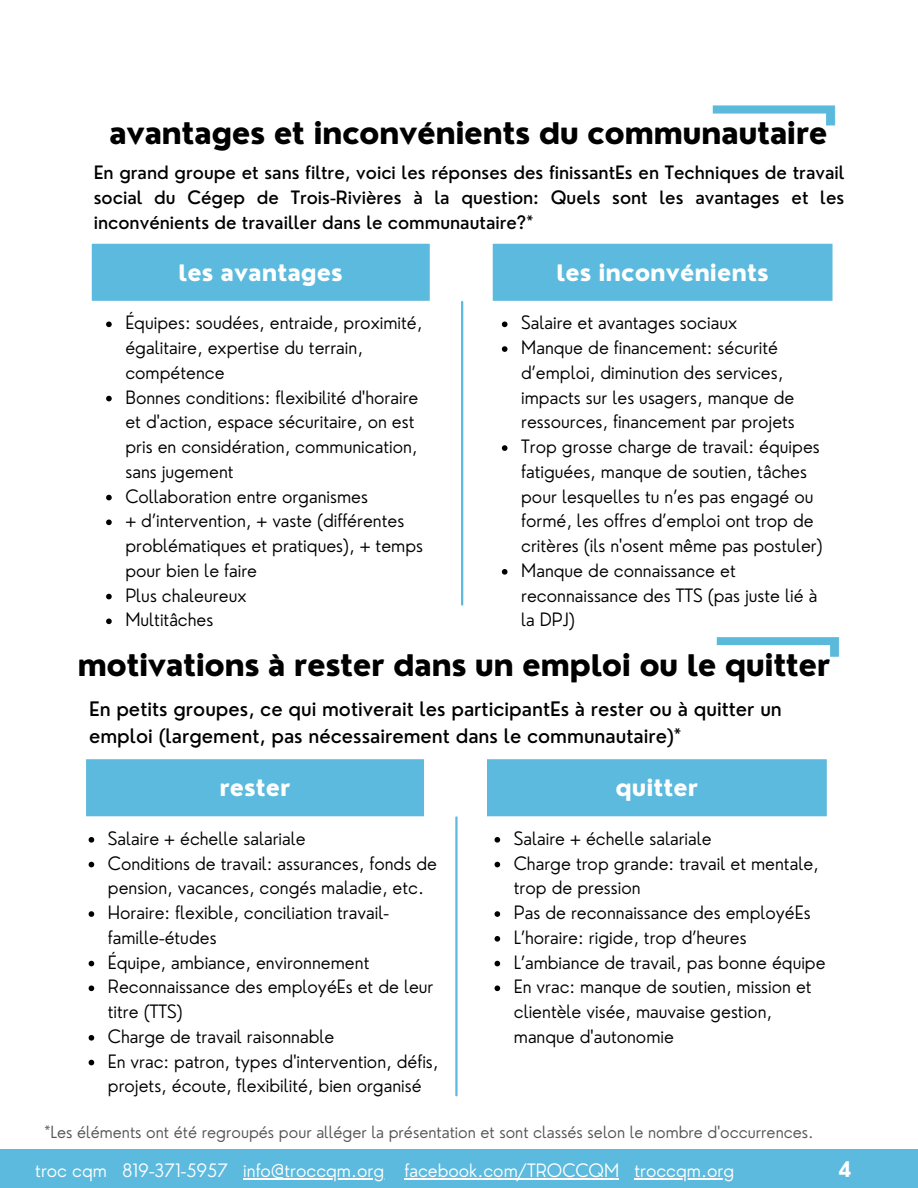
<style>
.page{position:relative;width:918px;height:1188px;background:#fff}
.page>*{position:absolute;margin:0;border:0;box-sizing:border-box;transform-origin:0 0}
.t1{font:800 28.95px "Nourd";letter-spacing:-.02em;color:#000}
.t2{font:800 22.05px "Nourd";color:#fff}
.t3{font:700 21px "Nourd";color:#fff}
.t4{font:500 19.5px/27px "Nourd";color:#000}
.t5{font:300 18px/24.8px "Nourd";color:#000}
.t6{font:500 18px/24.8px "Nourd";color:#000;text-align:justify}
.t7{font:300 18px "Nourd";color:#fff}
.t8{font:300 16.5px "Nourd";color:#545454}
</style>
<div class="page">
<div style="left:0;top:1149px;width:918px;height:39px;background:#5bbadd"></div>
<img style="left:712px;top:105px;width:124px;height:21px">
<div style="left:92px;top:244px;width:741px;height:57px;background:#5bbadd"></div>
<div style="left:442px;top:244px;width:38px;height:57px;background:#fff"></div>
<hr style="left:461px;top:302px;width:2px;height:303px;background:#5bbadd">
<svg style="left:106px;top:322px;width:6px;height:5px"></svg>
<svg style="left:106px;top:396px;width:6px;height:5px"></svg>
<svg style="left:106px;top:495px;width:6px;height:5px"></svg>
<svg style="left:106px;top:520px;width:6px;height:5px"></svg>
<svg style="left:106px;top:594px;width:6px;height:5px"></svg>
<svg style="left:106px;top:619px;width:6px;height:5px"></svg>
<svg style="left:502px;top:322px;width:6px;height:5px"></svg>
<svg style="left:502px;top:346px;width:6px;height:6px"></svg>
<svg style="left:502px;top:445px;width:6px;height:6px"></svg>
<svg style="left:502px;top:569px;width:6px;height:6px"></svg>
<div style="left:86px;top:759px;width:741px;height:57px;background:#5bbadd"></div>
<div style="left:436px;top:759px;width:39px;height:57px;background:#fff"></div>
<hr style="left:455px;top:817px;width:3px;height:278px;background:#5bbadd">
<svg style="left:89px;top:837px;width:5px;height:6px"></svg>
<svg style="left:89px;top:862px;width:5px;height:5px"></svg>
<svg style="left:89px;top:911px;width:5px;height:6px"></svg>
<svg style="left:89px;top:961px;width:5px;height:5px"></svg>
<svg style="left:89px;top:986px;width:5px;height:5px"></svg>
<svg style="left:89px;top:1035px;width:5px;height:6px"></svg>
<svg style="left:89px;top:1060px;width:5px;height:5px"></svg>
<svg style="left:495px;top:837px;width:5px;height:6px"></svg>
<svg style="left:495px;top:862px;width:5px;height:5px"></svg>
<svg style="left:495px;top:911px;width:5px;height:6px"></svg>
<svg style="left:495px;top:936px;width:5px;height:6px"></svg>
<svg style="left:495px;top:961px;width:5px;height:5px"></svg>
<svg style="left:495px;top:986px;width:5px;height:5px"></svg>
<img style="left:716px;top:637px;width:124px;height:20px">
<hr style="left:243px;top:1178px;width:141px;height:1px;background:#fff">
<hr style="left:404px;top:1178px;width:215px;height:1px;background:#fff">
<hr style="left:634px;top:1178px;width:100px;height:1px;background:#fff">
<h1 class="t1" style="left:109px;top:115px;width:720px">avantages et inconvénients du communautaire</h1>
<p class="t6" style="left:94px;top:160px;width:752px">En grand groupe et sans filtre, voici les réponses des finissantEs en Techniques de travail social du Cégep de Trois-Rivières à la question: Quels sont les avantages et les inconvénients de travailler dans le communautaire?*</p>
<p class="t2" style="left:179px;top:259px;width:166px">les avantages</p>
<p class="t2" style="left:556px;top:259px;width:214px">les inconvénients</p>
<p class="t5" style="left:125px;top:310px;width:299px">Équipes: soudées, entraide, proximité, égalitaire, expertise du terrain, compétence<br>Bonnes conditions: flexibilité d'horaire et d'action, espace sécuritaire, on est pris en considération, communication, sans jugement<br>Collaboration entre organismes<br>+ d’intervention, + vaste (différentes problématiques et pratiques), + temps pour bien le faire<br>Plus chaleureux<br>Multitâches</p>
<p class="t5" style="left:521px;top:310px;width:303px">Salaire et avantages sociaux<br>Manque de financement: sécurité d’emploi, diminution des services, impacts sur les usagers, manque de ressources, financement par projets Trop grosse charge de travail: équipes fatiguées, manque de soutien, tâches pour lesquelles tu n’es pas engagé ou formé, les offres d’emploi ont trop de critères (ils n'osent même pas postuler)<br>Manque de connaissance et reconnaissance des TTS (pas juste lié à la DPJ)</p>
<h1 class="t1" style="left:77px;top:647px;width:755px">motivations à rester dans un emploi ou le quitter</h1>
<p class="t4" style="left:89px;top:695px;width:694px">En petits groupes, ce qui motiverait les participantEs à rester ou à quitter un emploi (largement, pas nécessairement dans le communautaire)*</p>
<p class="t2" style="left:219px;top:774px;width:73px">rester</p>
<p class="t2" style="left:615px;top:774px;width:84px">quitter</p>
<p class="t5" style="left:108px;top:826px;width:332px">Salaire + échelle salariale<br>Conditions de travail: assurances, fonds de pension, vacances, congés maladie, etc.<br>Horaire: flexible, conciliation travail&shy;famille-études<br>Équipe, ambiance, environnement Reconnaissance des employéEs et de leur titre (TTS)<br>Charge de travail raisonnable<br>En vrac: patron, types d'intervention, défis, projets, écoute, flexibilité, bien organisé</p>
<p class="t5" style="left:514px;top:826px;width:313px">Salaire + échelle salariale<br>Charge trop grande: travail et mentale, trop de pression<br>Pas de reconnaissance des employéEs<br>L’horaire: rigide, trop d’heures<br>L’ambiance de travail, pas bonne équipe<br>En vrac: manque de soutien, mission et clientèle visée, mauvaise gestion, manque d'autonomie</p>
<p class="t8" style="left:45px;top:1121px;width:771px">*Les éléments ont été regroupés pour alléger la présentation et sont classés selon le nombre d'occurrences.</p>
<p class="t7" style="left:35px;top:1159px;width:700px">troc cqm 819-371-5957 info@troccqm.org facebook.com/TROCCQM troccqm.org</p>
<p class="t3" style="left:838px;top:1156px;width:15px">4</p>
</div>
